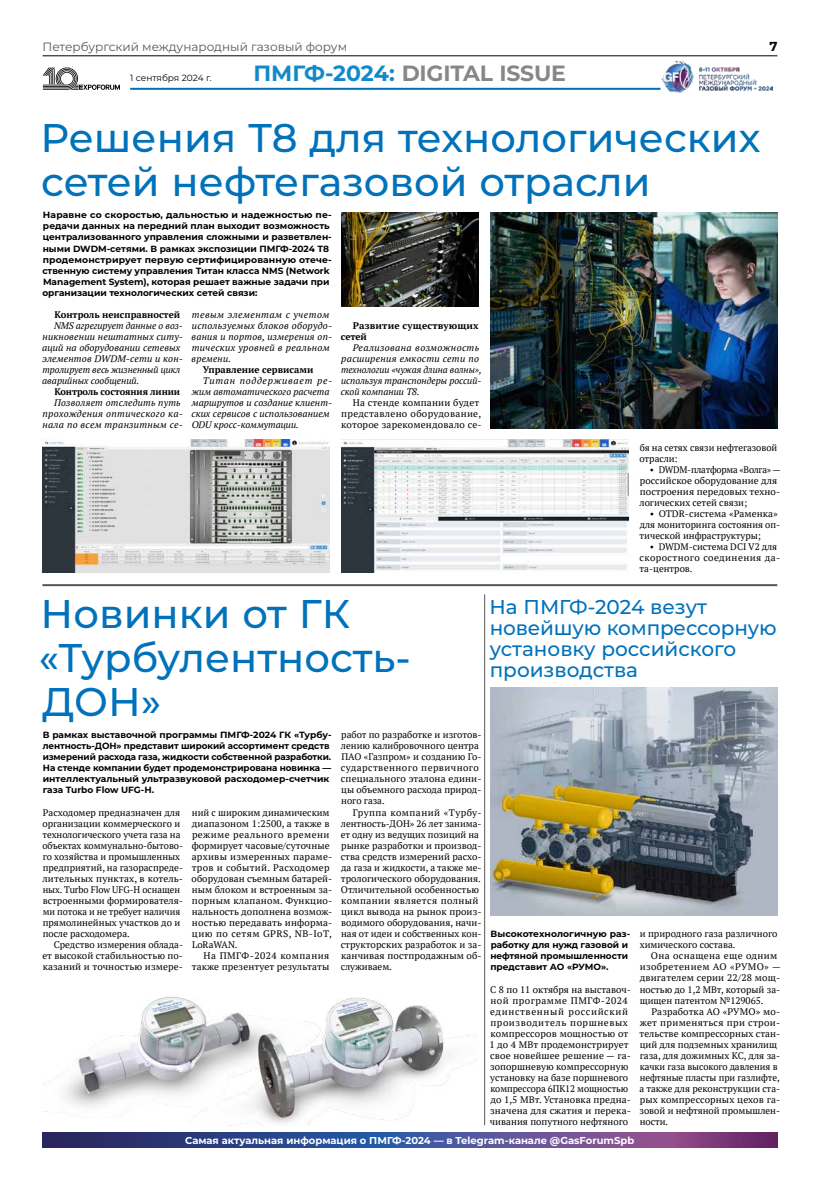
<style>
.page{position:relative;width:820px;height:1191px;background:#fff}
.page>*{position:absolute;margin:0;border:0;box-sizing:border-box;transform-origin:0 0}
.t1{font:500 40px/44.2px "Montserrat";color:#0072bb}
.t2{font:700 22px "Montserrat";letter-spacing:-.01em;color:#878787}
.t3{font:500 20px/21px "Montserrat";letter-spacing:-.005em;color:#0072bb}
.t4{font:700 13px "Montserrat";color:#000}
.t5{font:12px "Montserrat";color:#575756}
.t6{font:700 10px "Montserrat";color:#fff}
.t7{font:9.5px/11.1px "PT Serif";color:#000}
.t8{font:italic 9.5px/11.1px "PT Serif";letter-spacing:.015em;color:#000}
.t9{font:700 9.5px/11.1px "PT Serif";color:#000}
.t10{font:9.5px/11.1px "PT Serif";letter-spacing:.02em;color:#000}
.t11{font:700 9px/11.1px "Montserrat";color:#000}
.t12{font:9px "Montserrat";letter-spacing:-.005em;color:#000}
.s1{color:#1189ca}
</style>
<div class="page">
<svg style="left:42px;top:1132px;width:735px;height:15px;background:#4c4687"></svg>
<hr style="left:130px;top:88px;width:530px;height:2px;background:#0072bb">
<hr style="left:43px;top:56px;width:734px;height:1px;background:#000">
<img style="left:660px;top:60px;width:112px;height:32px">
<svg style="left:43px;top:67px;width:77px;height:23px"></svg>
<img style="left:490px;top:212px;width:287px;height:216px">
<img style="left:341px;top:439px;width:287px;height:134px">
<hr style="left:42px;top:584px;width:735px;height:2px;background:#575756">
<img style="left:341px;top:212px;width:137px;height:95px">
<img style="left:43px;top:439px;width:286px;height:134px">
<img style="left:490px;top:687px;width:287px;height:228px">
<img style="left:43px;top:996px;width:434px;height:130px">
<hr style="left:484px;top:594px;width:1px;height:531px;background:#575756">
<p class="t5" style="left:43px;top:39px;width:306px">Петербургский международный газовый форум</p>
<p class="t12" style="left:130px;top:72px;width:83px">1 сентября 2024 г.</p>
<h2 class="t2" style="left:253px;top:57px;width:314px"><span class="s1">ПМГФ-2024:</span> DIGITAL ISSUE</h2>
<h3 class="t4" style="left:769px;top:37px;width:10px">7</h3>
<h1 class="t1" style="left:41px;top:114px;width:720px">Решения Т8 для технологических сетей нефтегазовой отрасли</h1>
<p class="t11" style="left:42px;top:209px;width:291px">Наравне со скоростью, дальностью и надежностью пе&shy;редачи данных на передний план выходит возможность централизованного управления сложными и разветвлен&shy;ными DWDM-сетями. В рамках экспозиции ПМГФ-2024 Т8 продемонстрирует первую сертифицированную отече&shy;ственную систему управления Титан класса NMS (Network Management System), которая решает важные задачи при организации технологических сетей связи:</p>
<p class="t9" style="left:54px;top:309px;width:127px">Контроль неисправностей</p>
<p class="t8" style="left:42px;top:320px;width:142px;text-indent:12px">NMS агрегирует данные о воз&shy;никновении нештатных ситу&shy;аций на оборудовании сетевых элементов DWDM-сети и кон&shy;тролирует весь жизненный цикл аварийных сообщений.</p>
<p class="t9" style="left:54px;top:386px;width:127px">Контроль состояния линии</p>
<p class="t8" style="left:42px;top:397px;width:142px;text-indent:12px">Позволяет отследить путь прохождения оптического ка&shy;нала по всем транзитным се-</p>
<p class="t8" style="left:191px;top:309px;width:142px">тевым элементам с учетом используемых блоков оборудо&shy;вания и портов, измерения оп&shy;тических уровней в реальном времени.</p>
<p class="t9" style="left:203px;top:364px;width:112px">Управление сервисами</p>
<p class="t8" style="left:191px;top:375px;width:142px;text-indent:11px">Титан поддерживает ре&shy;жим автоматического расчета маршрутов и создание клиент&shy;ских сервисов с использованием<br>ODU кросс-коммутации.</p>
<p class="t9" style="left:341px;top:320px;width:139px;text-indent:12px">Развитие существующих сетей</p>
<p class="t8" style="left:340px;top:342px;width:142px;text-indent:12px">Реализована возможность расширения емкости сети по технологии «чужая длина волны», используя транспондеры россий&shy;ской компании Т8.</p>
<p class="t10" style="left:341px;top:397px;width:142px;text-indent:12px">На стенде компании будет представлено оборудование, которое зарекомендовало се-</p>
<p class="t7" style="left:639px;top:441px;width:139px">бя на сетях связи нефтегазовой отрасли:</p>
<p class="t7" style="left:639px;top:464px;width:143px;text-indent:10px">• DWDM-платформа «Волга» — российское оборудование для построения передовых техно&shy;логических сетей связи;</p>
<p class="t7" style="left:639px;top:508px;width:142px;text-indent:10px">• OTDR-система «Раменка» для мониторинга состояния оп&shy;тической инфраструктуры;</p>
<p class="t7" style="left:639px;top:541px;width:142px;text-indent:10px">• DWDM-система DCI V2 для скоростного соединения да&shy;та-центров.</p>
<h1 class="t1" style="left:39px;top:589px;width:373px">Новинки от ГК «Турбулентность-<br>ДОН»</h1>
<p class="t11" style="left:43px;top:729px;width:290px">В рамках выставочной программы ПМГФ-2024 ГК «Турбу&shy;лентность-ДОН» представит широкий ассортимент средств измерений расхода газа, жидкости собственной разработки.<br>На стенде компании будет продемонстрирована новинка — интеллектуальный ультразвуковой расходомер-счетчик газа Turbo Flow UFG-Н.</p>
<p class="t7" style="left:42px;top:806px;width:142px">Расходомер предназначен для организации коммерческого и технологического учета газа на объектах коммунально-бытово&shy;го хозяйства и промышленных предприятий, на газораспреде&shy;лительных пунктах, в котель&shy;ных. Turbo Flow UFG-H оснащен встроенными формирователя&shy;ми потока и не требует наличия прямолинейных участков до и после расходомера.</p>
<p class="t7" style="left:42px;top:939px;width:142px;text-align:justify;text-indent:11px">Средство измерения облада&shy;ет высокой стабильностью по&shy;казаний и точностью измере-</p>
<p class="t7" style="left:341px;top:729px;width:142px">работ по разработке и изготов&shy;лению калибровочного центра<br>ПАО «Газпром» и созданию Го&shy;сударственного первичного специального эталона едини&shy;цы объемного расхода природ&shy;ного газа.</p>
<p class="t7" style="left:341px;top:806px;width:142px;text-indent:12px">Группа компаний «Турбу&shy;лентность-ДОН» 26 лет занима&shy;ет одну из ведущих позиций на рынке разработки и производ&shy;ства средств измерений расхо&shy;да газа и жидкости, а также ме&shy;трологического оборудования.<br>Отличительной особенностью компании является полный цикл вывода на рынок произ&shy;водимого оборудования, начи&shy;ная от идеи и собственных кон&shy;структорских разработок и за&shy;канчивая постпродажным об&shy;служиваем.</p>
<p class="t7" style="left:191px;top:806px;width:142px">ний с широким динамическим диапазоном 1:2500, а также в режиме реального времени формирует часовые/суточные архивы измеренных параме&shy;тров и событий. Расходомер оборудован съемным батарей&shy;ным блоком и встроенным за&shy;порным клапаном. Функцио&shy;нальность дополнена возмож&shy;ностью передавать информа&shy;цию по сетям GPRS, NB-IoT,<br>LoRaWAN.</p>
<p class="t7" style="left:192px;top:950px;width:139px;text-align:right">На ПМГФ-2024 компания также презентует результаты</p>
<h3 class="t3" style="left:489px;top:595px;width:288px">На ПМГФ-2024 везут новейшую компрессорную установку российского производства</h3>
<p class="t11" style="left:490px;top:928px;width:141px">Высокотехнологичную раз&shy;работку для нужд газовой и нефтяной промышленности представит АО «РУМО».</p>
<p class="t7" style="left:489px;top:983px;width:143px">С 8 по 11 октября на выставоч&shy;ной программе ПМГФ-2024 единственный российский производитель поршневых компрессоров мощностью от<br>1 до 4 МВт продемонстрирует свое новейшее решение — га&shy;зопоршневую компрессорную установку на базе поршневого компрессора 6ПК12 мощностью до 1,5 МВт. Установка предна&shy;значена для сжатия и перека&shy;чивания попутного нефтяного</p>
<p class="t7" style="left:639px;top:928px;width:139px">и природного газа различного химического состава.</p>
<p class="t7" style="left:639px;top:950px;width:142px;text-indent:11px">Она оснащена еще одним изобретением АО «РУМО» — двигателем серии 22/28 мощ&shy;ностью до 1,2 МВт, который за&shy;щищен патентом №129065.</p>
<p class="t7" style="left:639px;top:1005px;width:142px;text-indent:12px">Разработка АО «РУМО» мо&shy;жет применяться при строи&shy;тельстве компрессорных стан&shy;ций для подземных хранилищ газа, для дожимных КС, для за&shy;качки газа высокого давления в нефтяные пласты при газлифте, а также для реконструкции ста&shy;рых компрессорных цехов га&shy;зовой и нефтяной промышлен&shy;ности.</p>
<p class="t6" style="left:185px;top:1132px;width:450px">Самая актуальная информация о ПМГФ-2024 — в Telegram-канале @GasForumSpb</p>
</div>
